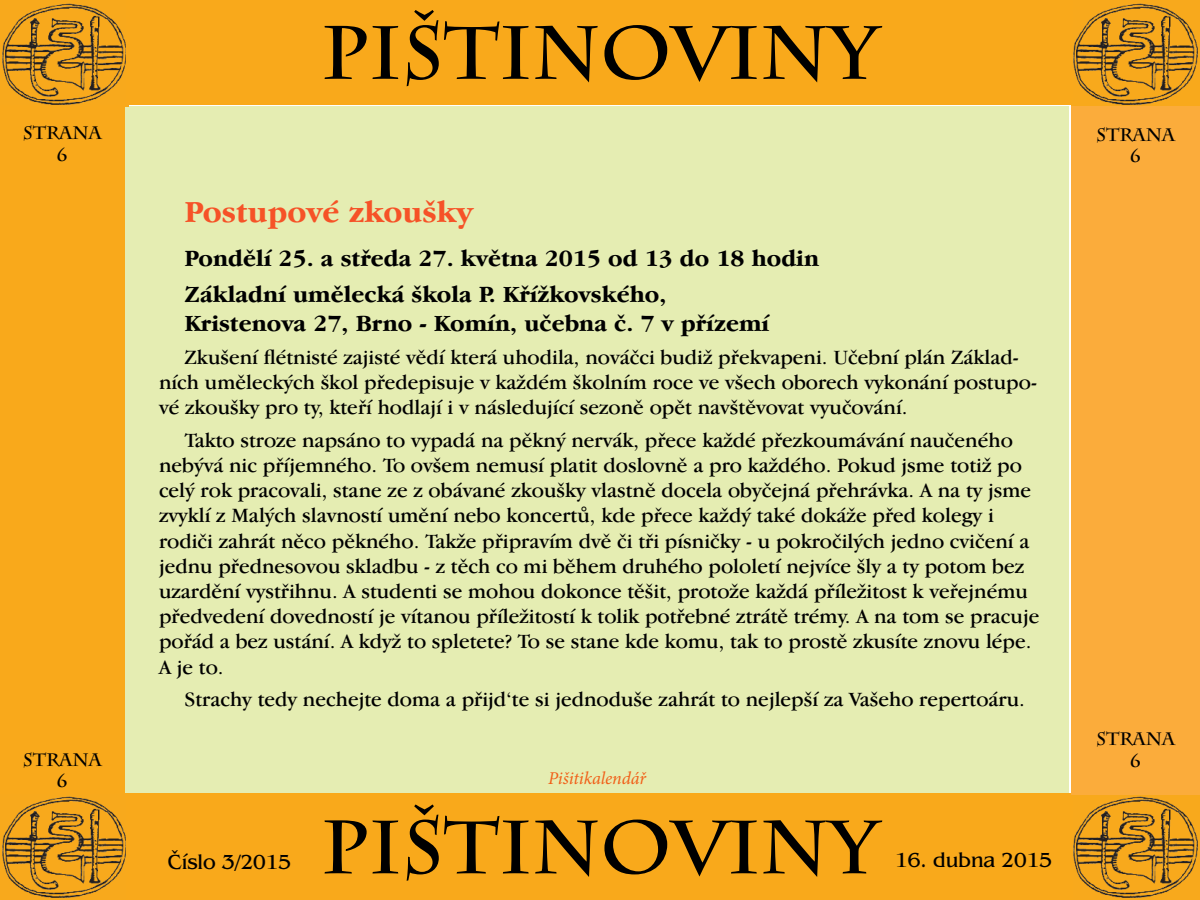
<style>
.page{position:relative;width:1200px;height:900px;background:#fff}
.page>*{position:absolute;margin:0;border:0;box-sizing:border-box;transform-origin:0 0}
.t1{font:700 75px "Charlemagne Std";color:#000}
.Nadpis_1{font:700 31.5px "Garamond IT Cby BTCE";color:#f65227}
.Nadpis_2{font:700 24px/28.8px "Garamond IT Cby BTCE";color:#000}
.Základní_text{font:21px/25.2px "Garamond IT Cby BTCE";color:#000}
.t2{font:21px "Benguiat IT Cby BTCE";color:#000}
.t3{font:700 18px/21.6px "Charlemagne Std";color:#000;text-align:center}
.t4{font:italic 18px "Minion Pro";letter-spacing:-.005em;color:#f15f18}
</style>
<div class="page">
<div style="left:124px;top:106px;width:946px;height:688px;background:#e5edb2"></div>
<img style="left:0;top:0;width:129px;height:106px">
<img style="left:1071px;top:0;width:129px;height:106px">
<img style="left:0;top:794px;width:126px;height:106px">
<img style="left:1072px;top:795px;width:128px;height:105px">
<div style="left:126px;top:0;width:946px;height:105px;background:#f9a91b"></div>
<div style="left:126px;top:794px;width:946px;height:106px;background:#f9a91b"></div>
<div style="left:0;top:105px;width:124px;height:689px;background:#f9a91b"></div>
<div style="left:1071px;top:106px;width:129px;height:689px;background:#fbac3b"></div>
<p class="t3" style="left:23px;top:122px;width:80px">STRANA<br>6</p>
<p class="t3" style="left:23px;top:749px;width:80px">STRANA<br>6</p>
<h1 class="t1" style="left:321px;top:9px;width:558px">PIŠTINOVINY</h1>
<p class="Nadpis_1" style="left:184px;top:193px;width:290px">Postupové zkoušky</p>
<p class="Nadpis_2" style="left:184px;top:243px;width:636px">Pondělí 25. a středa 27. května 2015 od 13 do 18 hodin</p>
<p class="Nadpis_2" style="left:184px;top:279px;width:586px">Základní umělecká škola P. Křížkovského,<br>Kristenova 27, Brno - Komín, učebna č. 7 v přízemí</p>
<p class="Základní_text" style="left:159px;top:344px;width:879px;text-indent:26px">Zkušení flétnisté zajisté vědí která uhodila, nováčci budiž překvapeni. Učební plán Základ&shy;ních uměleckých škol předepisuje v každém školním roce ve všech oborech vykonání postupo&shy;vé zkoušky pro ty, kteří hodlají i v následující sezoně opět navštěvovat vyučování.</p>
<p class="Základní_text" style="left:159px;top:427px;width:882px;text-indent:26px">Takto stroze napsáno to vypadá na pěkný nervák, přece každé přezkoumávání naučeného nebývá nic příjemného. To ovšem nemusí platit doslovně a pro každého. Pokud jsme totiž po celý rok pracovali, stane ze z obávané zkoušky vlastně docela obyčejná přehrávka. A na ty jsme zvyklí z Malých slavností umění nebo koncertů, kde přece každý také dokáže před kolegy i rodiči zahrát něco pěkného. Takže připravím dvě či tři písničky - u pokročilých jedno cvičení a jednu přednesovou skladbu - z těch co mi během druhého pololetí nejvíce šly a ty potom bez uzardění vystřihnu. A studenti se mohou dokonce těšit, protože každá příležitost k veřejnému předvedení dovedností je vítanou příležitostí k tolik potřebné ztrátě trémy. A na tom se pracuje pořád a bez ustání. A když to spletete? To se stane kde komu, tak to prostě zkusíte znovu lépe.<br>A je to.</p>
<p class="Základní_text" style="left:184px;top:687px;width:842px">Strachy tedy nechejte doma a přijd‘te si jednoduše zahrát to nejlepší za Vašeho repertoáru.</p>
<p class="t4" style="left:548px;top:766px;width:99px">Pišitikalendář</p>
<h1 class="t1" style="left:321px;top:804px;width:558px">PIŠTINOVINY</h1>
<p class="t2" style="left:168px;top:848px;width:125px">Číslo 3/2015</p>
<p class="t2" style="left:895px;top:847px;width:159px">16. dubna 2015</p>
<p class="t3" style="left:1096px;top:124px;width:80px">STRANA<br>6</p>
<p class="t3" style="left:1096px;top:729px;width:80px">STRANA<br>6</p>
</div>
